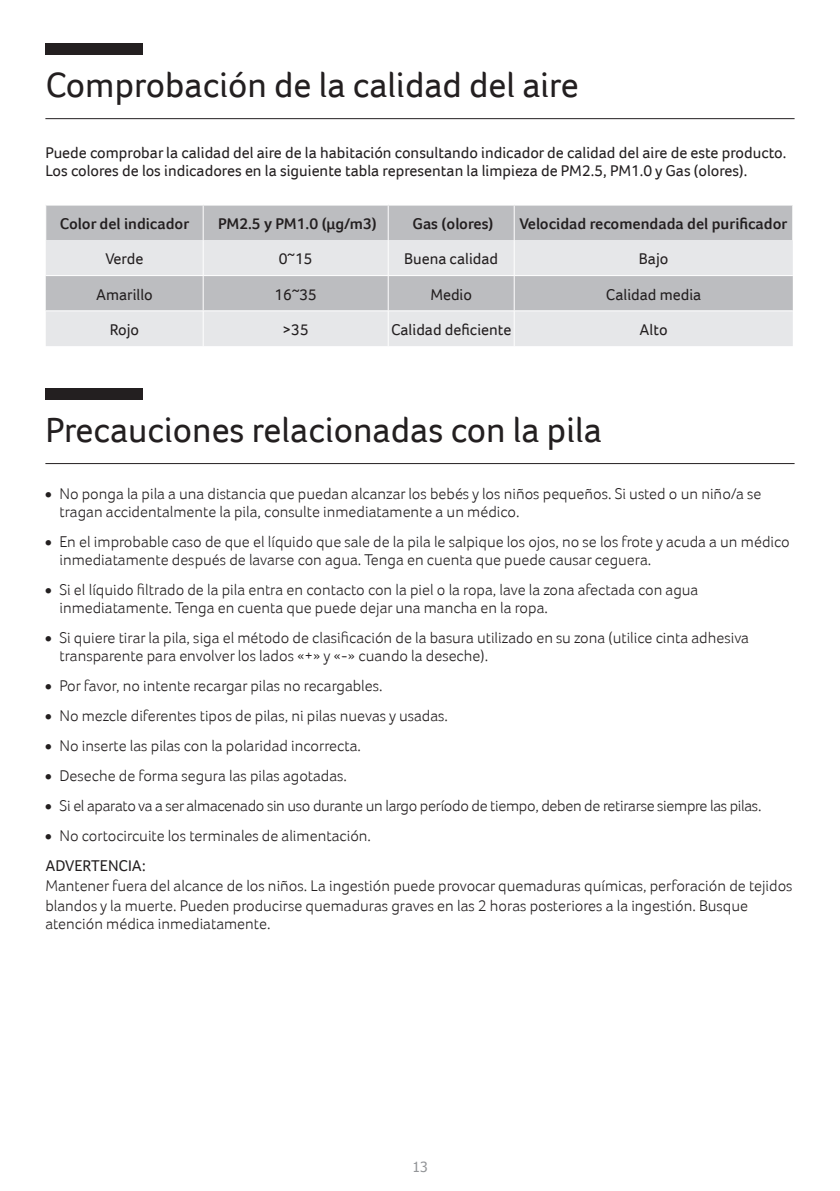
<style>
.page{position:relative;width:840px;height:1191px;background:#fff}
.page>*{position:absolute;margin:0;border:0;box-sizing:border-box;transform-origin:0 0}
.t1{font:36px "Acer Foco";color:#231f20}
.t2{font:300 16px/18px "Acer Foco";color:#231f20}
.Check_Air{font:16px "Acer Foco";color:#231f20}
.t3{font:300 16px "Acer Foco";letter-spacing:-.02em;color:#231f20}
.Check_Air-2{font:600 16px "Acer Foco";color:#231f20}
.t4{font:14px "Tahoma";color:#939598}
.s1{font-family:"Myriad Pro"}
.s2{font-family:"Adobe Ming Std";font-size:6px}
</style>
<div class="page">
<div style="left:45px;top:43px;width:97px;height:12px;background:#231f20"></div>
<hr style="left:45px;top:118px;width:749px;height:1px;background:#231f20">
<div style="left:46px;top:206px;width:746px;height:34px;background:#bcbdc0"></div>
<svg style="left:46px;top:240px;width:746px;height:106px;background:#d8d9db"></svg>
<hr style="left:203px;top:206px;width:1px;height:34px;background:#fff">
<hr style="left:387px;top:206px;width:1px;height:34px;background:#fff">
<hr style="left:513px;top:206px;width:1px;height:34px;background:#fff">
<hr style="left:203px;top:240px;width:1px;height:35px;background:#fff">
<hr style="left:387px;top:240px;width:1px;height:35px;background:#fff">
<hr style="left:513px;top:240px;width:1px;height:35px;background:#fff">
<hr style="left:203px;top:276px;width:1px;height:35px;background:#fff">
<hr style="left:387px;top:276px;width:1px;height:35px;background:#fff">
<hr style="left:513px;top:276px;width:1px;height:35px;background:#fff">
<hr style="left:203px;top:311px;width:1px;height:35px;background:#fff">
<hr style="left:387px;top:311px;width:1px;height:35px;background:#fff">
<hr style="left:513px;top:311px;width:1px;height:35px;background:#fff">
<hr style="left:46px;top:275px;width:157px;height:1px;background:#fff">
<hr style="left:203px;top:275px;width:185px;height:1px;background:#fff">
<hr style="left:388px;top:275px;width:126px;height:1px;background:#fff">
<hr style="left:514px;top:275px;width:278px;height:1px;background:#fff">
<hr style="left:46px;top:310px;width:157px;height:1px;background:#fff">
<hr style="left:203px;top:310px;width:185px;height:1px;background:#fff">
<hr style="left:388px;top:310px;width:126px;height:1px;background:#fff">
<hr style="left:514px;top:310px;width:278px;height:1px;background:#fff">
<div style="left:45px;top:388px;width:97px;height:11px;background:#231f20"></div>
<hr style="left:45px;top:463px;width:749px;height:1px;background:#231f20">
<p class="t1" style="left:45px;top:64px;width:534px">Comprobación de la calidad del aire</p>
<p class="Check_Air" style="left:45px;top:144px;width:742px">Puede comprobar la calidad del aire de la habitación consultando indicador de calidad del aire de este producto.</p>
<p class="Check_Air" style="left:45px;top:162px;width:703px">Los colores de los indicadores en la siguiente tabla representan la limpieza de PM2.5, PM1.0 y Gas (olores).</p>
<p class="Check_Air-2" style="left:60px;top:214px;width:131px">Color del indicador</p>
<p class="Check_Air-2" style="left:218px;top:214px;width:160px">PM2.5 <span class="s1">y</span> PM1.0 (μg/m3)</p>
<p class="Check_Air-2" style="left:412px;top:214px;width:82px">Gas (olores)</p>
<p class="Check_Air-2" style="left:519px;top:214px;width:269px">Velocidad recomendada del purificador</p>
<p class="Check_Air" style="left:105px;top:250px;width:39px">Verde</p>
<p class="Check_Air" style="left:278px;top:250px;width:35px">0~15</p>
<p class="Check_Air" style="left:404px;top:250px;width:95px">Buena calidad</p>
<p class="Check_Air" style="left:638px;top:250px;width:31px">Bajo</p>
<p class="Check_Air" style="left:96px;top:285px;width:58px">Amarillo</p>
<p class="Check_Air" style="left:274px;top:285px;width:44px">16~35</p>
<p class="Check_Air" style="left:430px;top:285px;width:43px">Medio</p>
<p class="Check_Air" style="left:605px;top:285px;width:97px">Calidad media</p>
<p class="Check_Air" style="left:110px;top:320px;width:31px">Rojo</p>
<p class="Check_Air" style="left:282px;top:320px;width:28px">&gt;35</p>
<p class="Check_Air" style="left:391px;top:320px;width:122px">Calidad deficiente</p>
<p class="Check_Air" style="left:639px;top:320px;width:29px">Alto</p>
<p class="t1" style="left:45px;top:409px;width:557px">Precauciones relacionadas con la pila</p>
<p class="t2" style="left:59px;top:485px;width:703px;text-indent:-14px"><span class="s2">●</span> No ponga la pila a una distancia que puedan alcanzar los bebés y los niños pequeños. Si usted o un niño/a se tragan accidentalmente la pila, consulte inmediatamente a un médico.</p>
<p class="t2" style="left:59px;top:533px;width:731px;text-indent:-14px"><span class="s2">●</span> En el improbable caso de que el líquido que sale de la pila le salpique los ojos, no se los frote y acuda a un médico inmediatamente después de lavarse con agua. Tenga en cuenta que puede causar ceguera.</p>
<p class="t2" style="left:59px;top:581px;width:640px;text-indent:-14px"><span class="s2">●</span> Si el líquido filtrado de la pila entra en contacto con la piel o la ropa, lave la zona afectada con agua inmediatamente. Tenga en cuenta que puede dejar una mancha en la ropa.</p>
<p class="t2" style="left:59px;top:629px;width:690px;text-indent:-14px"><span class="s2">●</span> Si quiere tirar la pila, siga el método de clasificación de la basura utilizado en su zona (utilice cinta adhesiva transparente para envolver los lados «+» y «-» cuando la deseche).</p>
<p class="t2" style="left:45px;top:677px;width:338px"><span class="s2">●</span> Por favor, no intente recargar pilas no recargables.</p>
<p class="t2" style="left:45px;top:707px;width:404px"><span class="s2">●</span> No mezcle diferentes tipos de pilas, ni pilas nuevas y usadas.</p>
<p class="t2" style="left:45px;top:737px;width:317px"><span class="s2">●</span> No inserte las pilas con la polaridad incorrecta.</p>
<p class="t2" style="left:45px;top:767px;width:303px"><span class="s2">●</span> Deseche de forma segura las pilas agotadas.</p>
<p class="t3" style="left:45px;top:796px;width:717px"><span class="s2">●</span> Si el aparato va a ser almacenado sin uso durante un largo período de tiempo, deben de retirarse siempre las pilas.</p>
<p class="t2" style="left:45px;top:827px;width:327px"><span class="s2">●</span> No cortocircuite los terminales de alimentación.</p>
<p class="Check_Air" style="left:45px;top:856px;width:102px">ADVERTENCIA:</p>
<p class="t2" style="left:45px;top:876px;width:748px;line-height:20px">Mantener fuera del alcance de los niños. La ingestión puede provocar quemaduras químicas, perforación de tejidos blandos y la muerte. Pueden producirse quemaduras graves en las 2 horas posteriores a la ingestión. Busque</p>
<p class="t2" style="left:45px;top:915px;width:226px">atención médica inmediatamente.</p>
<p class="t4" style="left:412px;top:1157px;width:17px">13</p>
</div>
